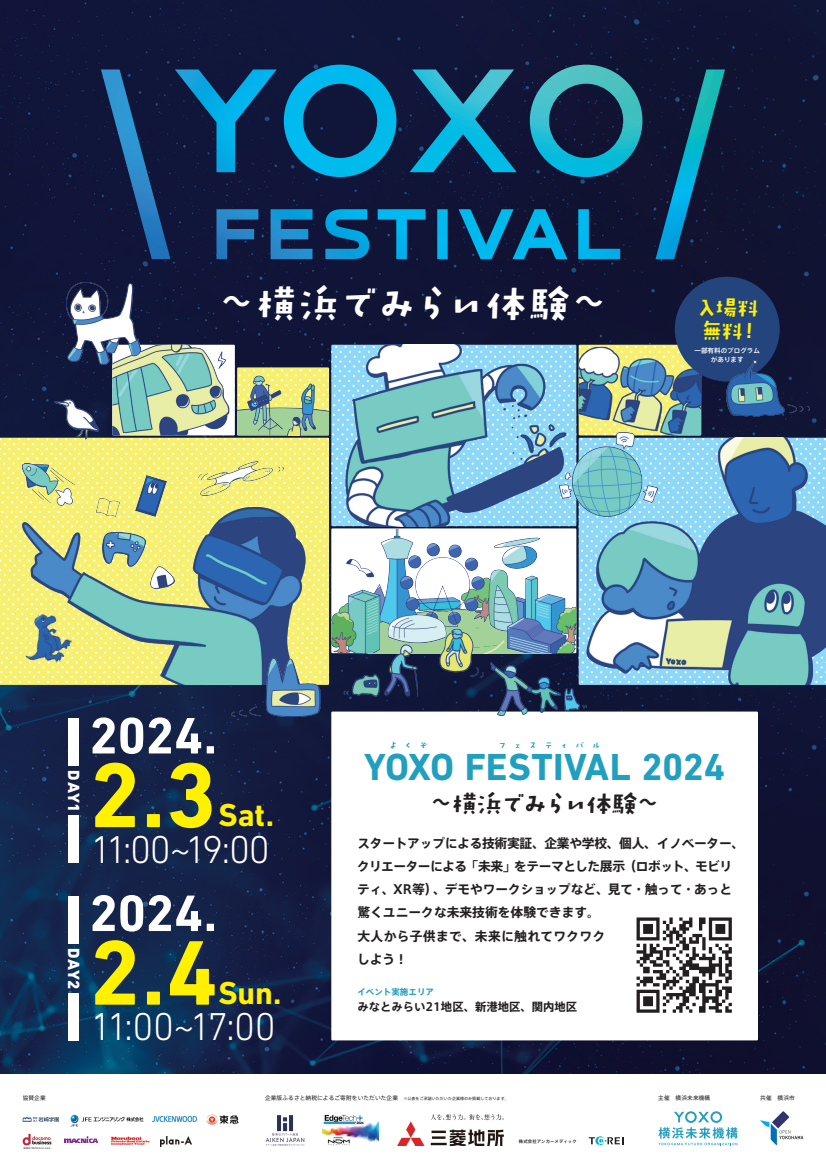
<style>
.page{position:relative;width:826px;height:1168px;background:#fff}
.page>*{position:absolute;margin:0;border:0;box-sizing:border-box;transform-origin:0 0}
.t1{font:700 93.32px "DIN Next LT Pro";color:#fff101}
.t2{font:700 52.16px "DIN Next LT Pro";letter-spacing:-.015em;color:#fff}
.t3{font:39.68px "DS akari";letter-spacing:.01em;color:#fff}
.t4{font:300 39.52px "DIN Next LT Pro";letter-spacing:-.07em;color:#fff}
.t5{font:700 38.36px "DIN Next LT Pro";letter-spacing:-.005em;color:#219fbf}
.t6{font:700 32.24px "DIN Next LT Pro";color:#fff101}
.t7{font:25.04px "DS akari";letter-spacing:-.06em;color:#231f20}
.t8{font:21.32px "DS akari";color:#fff101}
.t9{font:800 16.48px "DIN Next LT Pro";letter-spacing:.035em;color:#fff}
.t10{font:700 12.76px/23.2px "Axis Pro N";letter-spacing:-.02em;color:#231f20}
.t11{font:700 12.76px/23.2px "Axis Pro N";letter-spacing:.025em;color:#231f20}
.t12{font:700 11.32px "Axis Pro N";color:#231f20}
.t13{font:8.52px "DS akari";letter-spacing:.81em;color:#219fbf}
.t14{font:700 8.52px "Axis Pro N";color:#219fbf}
.t15{font:500 6.56px/9.8px "Axis Pro N";color:#fff;text-align:center}
.t16{font:5.68px "Axis Pro N";letter-spacing:.02em;color:#231f20}
.t17{font:500 4.36px "Axis Pro N";letter-spacing:.02em;color:#231f20}
.t18{font:3.96px "Axis Pro N";letter-spacing:.02em;color:#231f20}
</style>
<div class="page">
<img style="left:0;top:0;width:825px;height:1074px">
<svg style="left:189px;top:736px;width:13px;height:1px"></svg>
<svg style="left:217px;top:736px;width:13px;height:1px"></svg>
<svg style="left:161px;top:736px;width:13px;height:1px"></svg>
<svg style="left:0;top:345px;width:826px;height:340px;background:#91976b"></svg>
<img style="left:331px;top:528px;width:245px;height:125px">
<img style="left:586px;top:438px;width:239px;height:247px">
<img style="left:578px;top:347px;width:123px;height:88px">
<img style="left:237px;top:408px;width:92px;height:27px">
<img style="left:247px;top:376px;width:68px;height:59px">
<img style="left:112px;top:345px;width:117px;height:90px">
<img style="left:346px;top:345px;width:220px;height:181px">
<img style="left:23px;top:508px;width:282px;height:177px">
<img style="left:101px;top:65px;width:624px;height:194px">
<div style="left:331px;top:711px;width:426px;height:329px;background:#fff"></div>
<div style="left:68px;top:993px;width:11px;height:48px;background:#fff"></div>
<div style="left:68px;top:896px;width:11px;height:47px;background:#fff"></div>
<div style="left:68px;top:815px;width:11px;height:48px;background:#fff"></div>
<div style="left:68px;top:718px;width:11px;height:48px;background:#fff"></div>
<svg style="left:658px;top:1111px;width:79px;height:34px"></svg>
<img style="left:66px;top:283px;width:74px;height:82px">
<svg style="left:760px;top:1111px;width:43px;height:34px"></svg>
<svg style="left:636px;top:917px;width:95px;height:96px"></svg>
<img style="left:343px;top:644px;width:75px;height:54px">
<img style="left:439px;top:629px;width:45px;height:49px">
<img style="left:102px;top:533px;width:43px;height:34px">
<img style="left:198px;top:462px;width:85px;height:34px">
<img style="left:15px;top:608px;width:61px;height:63px">
<img style="left:23px;top:463px;width:52px;height:43px">
<img style="left:151px;top:567px;width:24px;height:21px">
<img style="left:136px;top:475px;width:30px;height:41px">
<img style="left:96px;top:498px;width:23px;height:18px">
<img style="left:54px;top:400px;width:44px;height:39px">
<img style="left:490px;top:662px;width:96px;height:53px">
<img style="left:231px;top:659px;width:89px;height:57px">
<img style="left:560px;top:432px;width:97px;height:84px">
<div style="left:674px;top:277px;width:105px;height:105px;background:#24447d;border-radius:50%"></div>
<img style="left:726px;top:361px;width:82px;height:55px">
<img style="left:152px;top:1117px;width:45px;height:4px">
<img style="left:161px;top:1136px;width:31px;height:10px">
<svg style="left:64px;top:1136px;width:34px;height:7px"></svg>
<svg style="left:23px;top:1117px;width:36px;height:5px"></svg>
<img style="left:70px;top:1114px;width:74px;height:13px">
<img style="left:23px;top:1134px;width:28px;height:14px">
<img style="left:111px;top:1136px;width:38px;height:9px">
<img style="left:397px;top:1114px;width:106px;height:31px">
<img style="left:322px;top:1114px;width:56px;height:31px">
<img style="left:265px;top:1115px;width:40px;height:31px">
<svg style="left:588px;top:1136px;width:35px;height:9px"></svg>
<img style="left:206px;top:1114px;width:33px;height:10px">
<p class="t3" style="left:217px;top:282px;width:393px">〜横浜でみらい体験〜</p>
<p class="t8" style="left:695px;top:296px;width:64px">入場料</p>
<p class="t8" style="left:701px;top:319px;width:54px">無料!</p>
<p class="t15" style="left:694px;top:345px;width:67px">一部有料のプログラムがあります</p>
<p class="t16" style="left:23px;top:1095px;width:25px">協賛企業</p>
<p class="t9" style="left:83px;top:770px;width:43px;rotate:90deg">DAY1</p>
<p class="t9" style="left:83px;top:947px;width:43px;rotate:90deg">DAY2</p>
<p class="t2" style="left:89px;top:705px;width:129px">2024.</p>
<p class="t1" style="left:89px;top:741px;width:129px">2.3</p>
<p class="t4" style="left:91px;top:826px;width:180px">11:00~19:00</p>
<p class="t6" style="left:218px;top:797px;width:57px">Sat.</p>
<p class="t2" style="left:89px;top:883px;width:129px">2024.</p>
<p class="t1" style="left:89px;top:918px;width:130px">2.4</p>
<p class="t4" style="left:91px;top:1004px;width:186px">11:00~17:00</p>
<p class="t6" style="left:218px;top:974px;width:65px">Sun.</p>
<p class="t13" style="left:389px;top:741px;width:40px">よくぞ</p>
<p class="t13" style="left:498px;top:741px;width:104px">フェスティバル</p>
<p class="t5" style="left:364px;top:745px;width:362px">YOXO FESTIVAL 2024</p>
<p class="t7" style="left:428px;top:789px;width:233px">〜横浜でみらい体験〜</p>
<p class="t10" style="left:695px;top:831px;width:51px;text-indent:-337px">スタートアップによる技術実証、企業や学校、個人、イノベーター、モビリ</p>
<p class="t10" style="left:357px;top:854px;width:376px">クリエーターによる「未来」をテーマとした展示（ロボット、<br>ティ、XR等）、デモやワークショップなど、見て・触って・あっと驚くユニークな未来技術を体験できます。</p>
<p class="t11" style="left:357px;top:924px;width:250px">大人から子供まで、未来に触れてワクワクしよう!</p>
<p class="t14" style="left:357px;top:987px;width:78px">イベント実施エリア</p>
<p class="t12" style="left:357px;top:1001px;width:221px">みなとみらい21地区、新港地区、関内地区</p>
<p class="t16" style="left:265px;top:1095px;width:134px">企業版ふるさと納税によるご寄附をいただいた企業</p>
<p class="t18" style="left:403px;top:1096px;width:107px">※公表をご承諾いただいた企業様のみ掲載しております。</p>
<p class="t17" style="left:519px;top:1139px;width:59px">株式会社アンカーメディック</p>
<p class="t16" style="left:658px;top:1095px;width:53px">主催　横浜未来機構</p>
<p class="t16" style="left:760px;top:1095px;width:36px">共催　横浜市</p>
</div>
